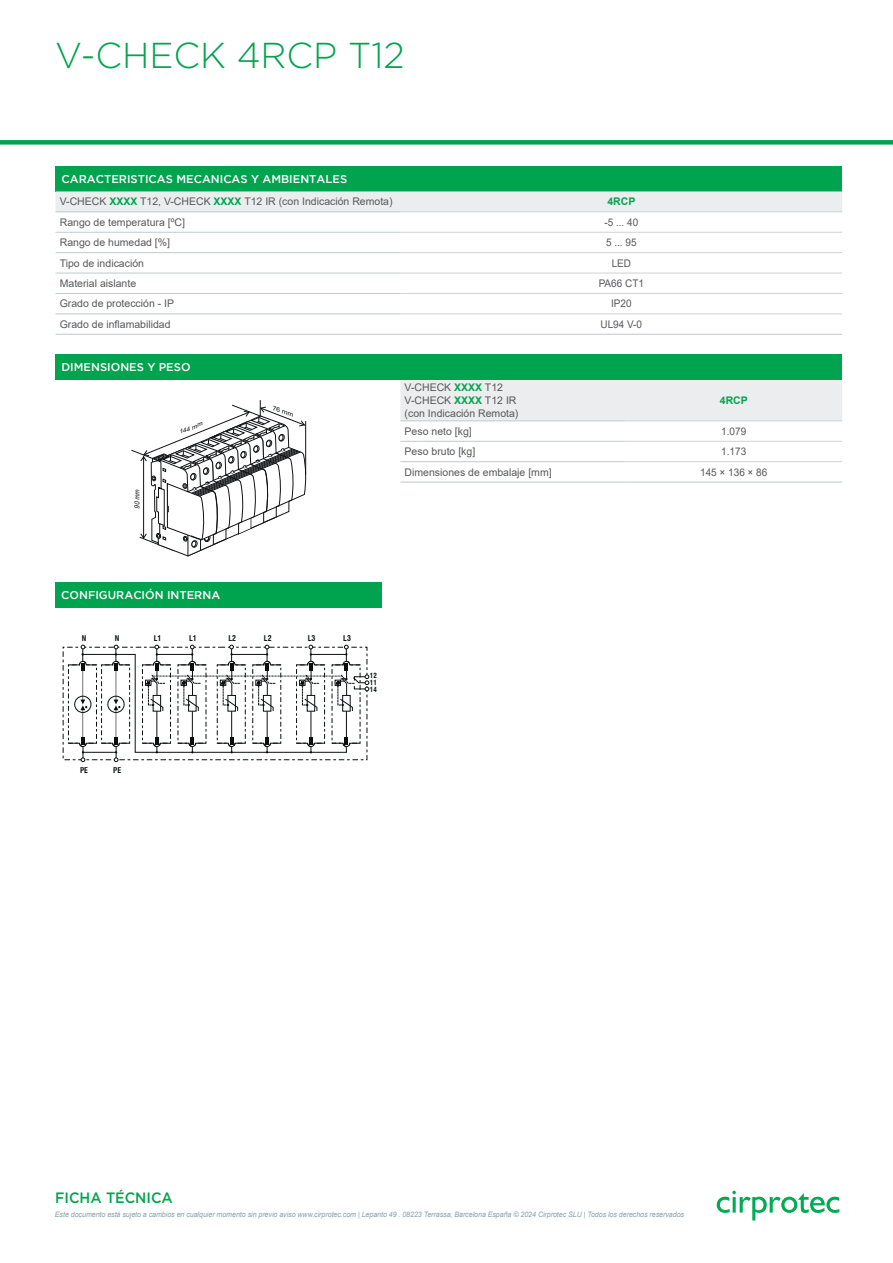
<style>
.page{position:relative;width:893px;height:1263px;background:#fff}
.page>*{position:absolute;margin:0;border:0;box-sizing:border-box;transform-origin:0 0}
.t1{font:300 36px "Gotham";color:#00a34e}
.t2{font:500 15px "Gotham";color:#00a34e;scale:.95 1}
.t3{font:500 11.25px "Gotham";color:#fff}
.t4{font:10.5px/12.6px "Arial";color:#57585a}
.t5{font:10.5px "Arial";color:#57585a;scale:.95 1}
.t6{font:700 10.5px "Arial";color:#00a34e}
.t7{font:700 condensed 7.8px "Swiss 721 BT";color:#0b0f10}
.t8{font:italic 7.5px "Arial";letter-spacing:-.01em;color:#8ba2aa;scale:.95 1}
.t9{font:italic 7.05px "Arial";color:#111314;scale:.88 1}
.t10{font:700 condensed 6.9px/6.8px "Swiss 721 BT";color:#0b0f10;text-align:justify}
.t11{font:italic 6.15px "Arial";color:#111314;scale:1.15 1}
.t12{font:italic 5.85px "Arial";color:#111314;scale:1.16 1}
.s1{font-weight:700;color:#00a34e}
</style>
<div class="page">
<div style="left:56px;top:166px;width:786px;height:25px;background:#00a34e"></div>
<div style="left:56px;top:191px;width:786px;height:20px;background:#ebedee"></div>
<hr style="left:56px;top:211px;width:345px;height:1px;background:#c0cace">
<hr style="left:56px;top:232px;width:345px;height:1px;background:#c0cace">
<hr style="left:401px;top:211px;width:441px;height:1px;background:#d1d2d4">
<hr style="left:56px;top:252px;width:345px;height:1px;background:#c0cace">
<hr style="left:401px;top:232px;width:441px;height:1px;background:#d1d2d4">
<hr style="left:56px;top:273px;width:345px;height:1px;background:#c0cace">
<hr style="left:401px;top:252px;width:441px;height:1px;background:#d1d2d4">
<hr style="left:56px;top:293px;width:345px;height:1px;background:#c0cace">
<hr style="left:401px;top:273px;width:441px;height:1px;background:#d1d2d4">
<hr style="left:56px;top:313px;width:345px;height:1px;background:#c0cace">
<hr style="left:401px;top:293px;width:441px;height:1px;background:#d1d2d4">
<hr style="left:56px;top:334px;width:345px;height:1px;background:#c0cace">
<hr style="left:401px;top:313px;width:441px;height:1px;background:#d1d2d4">
<hr style="left:401px;top:334px;width:441px;height:1px;background:#c0cace">
<svg style="left:131px;top:400px;width:175px;height:156px"></svg>
<div style="left:400px;top:379px;width:442px;height:41px;background:#ebedee"></div>
<hr style="left:400px;top:420px;width:225px;height:1px;background:#c0cace">
<hr style="left:400px;top:441px;width:225px;height:1px;background:#c0cace">
<hr style="left:625px;top:420px;width:217px;height:1px;background:#d1d2d4">
<hr style="left:400px;top:461px;width:225px;height:1px;background:#c0cace">
<hr style="left:625px;top:441px;width:217px;height:1px;background:#d1d2d4">
<hr style="left:400px;top:482px;width:225px;height:1px;background:#c0cace">
<hr style="left:625px;top:461px;width:217px;height:1px;background:#d1d2d4">
<hr style="left:625px;top:482px;width:217px;height:1px;background:#c0cace">
<div style="left:55px;top:354px;width:787px;height:25px;background:#00a34e"></div>
<svg style="left:63px;top:644px;width:306px;height:119px"></svg>
<div style="left:55px;top:582px;width:327px;height:26px;background:#00a34e"></div>
<div style="left:0;top:140px;width:893px;height:5px;background:#00a34e"></div>
<svg style="left:717px;top:1191px;width:122px;height:29px"></svg>
<h1 class="t1" style="left:55px;top:33px;width:351px">V-CHECK 4RCP T12</h1>
<p class="t3" style="left:62px;top:173px;width:287px">CARACTERISTICAS MECANICAS Y AMBIENTALES</p>
<p class="t4" style="left:60px;top:195px;width:334px">V-CHECK <span class="s1">XXXX</span> T12, V-CHECK <span class="s1">XXXX</span> T12 IR (con Indicación Remota)</p>
<p class="t6" style="left:607px;top:194px;width:30px">4RCP</p>
<p class="t4" style="left:60px;top:216px;width:127px">Rango de temperatura [ºC]</p>
<p class="t5" style="left:604px;top:215px;width:37px">-5 ... 40</p>
<p class="t4" style="left:60px;top:236px;width:112px">Rango de humedad [%]</p>
<p class="t5" style="left:606px;top:235px;width:34px">5 ... 95</p>
<p class="t4" style="left:60px;top:257px;width:86px">Tipo de indicación</p>
<p class="t5" style="left:612px;top:256px;width:22px">LED</p>
<p class="t4" style="left:60px;top:277px;width:78px">Material aislante</p>
<p class="t5" style="left:599px;top:276px;width:49px">PA66 CT1</p>
<p class="t4" style="left:60px;top:297px;width:116px">Grado de protección - IP</p>
<p class="t5" style="left:611px;top:297px;width:23px">IP20</p>
<p class="t4" style="left:60px;top:318px;width:112px">Grado de inflamabilidad</p>
<p class="t5" style="left:601px;top:317px;width:45px">UL94 V-0</p>
<p class="t3" style="left:61px;top:360px;width:131px">DIMENSIONES Y PESO</p>
<p class="t9" style="left:132px;top:495px;width:10px;rotate:-90deg">m</p>
<p class="t9" style="left:132px;top:509px;width:19px;rotate:-90deg">09 m</p>
<p class="t12" style="left:177px;top:429px;width:23px;rotate:-22deg">144 mm</p>
<p class="t11" style="left:274px;top:404px;width:20px;rotate:19deg">76 mm</p>
<p class="t4" style="left:405px;top:381px;width:115px">V-CHECK <span class="s1">XXXX</span> T12<br>V-CHECK <span class="s1">XXXX</span> T12 IR (con Indicación Remota)</p>
<p class="t6" style="left:720px;top:393px;width:30px">4RCP</p>
<p class="t4" style="left:405px;top:425px;width:69px">Peso neto [kg]</p>
<p class="t5" style="left:721px;top:424px;width:28px">1.079</p>
<p class="t4" style="left:405px;top:445px;width:72px">Peso bruto [kg]</p>
<p class="t5" style="left:721px;top:444px;width:28px">1.173</p>
<p class="t4" style="left:405px;top:466px;width:149px">Dimensiones de embalaje [mm]</p>
<p class="t5" style="left:700px;top:465px;width:72px">145 × 136 × 86</p>
<p class="t3" style="left:61px;top:589px;width:160px">CONFIGURACIÓN INTERNA</p>
<p class="t7" style="left:82px;top:634px;width:6px">N</p>
<p class="t7" style="left:115px;top:634px;width:6px">N</p>
<p class="t7" style="left:154px;top:634px;width:9px">L1</p>
<p class="t7" style="left:189px;top:634px;width:9px">L1</p>
<p class="t7" style="left:228px;top:634px;width:9px">L2</p>
<p class="t7" style="left:264px;top:634px;width:9px">L2</p>
<p class="t7" style="left:308px;top:634px;width:9px">L3</p>
<p class="t7" style="left:343px;top:634px;width:9px">L3</p>
<p class="t10" style="left:370px;top:672px;width:8px">12<br>11<br>14</p>
<p class="t7" style="left:80px;top:766px;width:10px">PE</p>
<p class="t7" style="left:113px;top:766px;width:10px">PE</p>
<h2 class="t2" style="left:55px;top:1187px;width:125px">FICHA TÉCNICA</h2>
<p class="t8" style="left:55px;top:1210px;width:664px">Este documento está sujeto a cambios en cualquier momento sin previo aviso www.cirprotec.com | Lepanto 49 . 08223 Terrassa, Barcelona España © 2024 Cirprotec SLU | Todos los derechos reservados</p>
</div>
